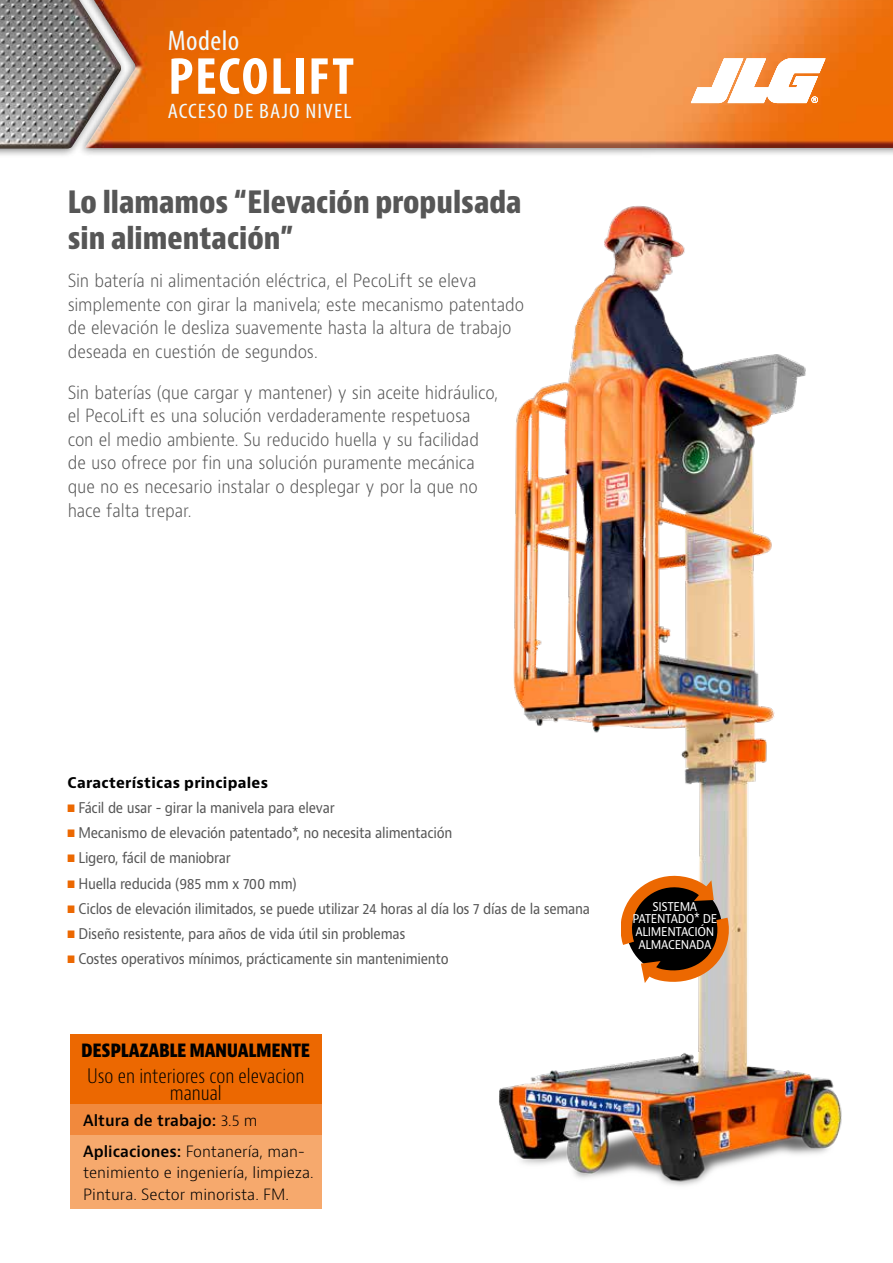
<style>
.page{position:relative;width:893px;height:1263px;background:#fff}
.page>*{position:absolute;margin:0;border:0;box-sizing:border-box;transform-origin:0 0}
.t1{font:700 condensed 52.5px "Myriad Pro";letter-spacing:.03em;color:#fff;scale:1.05 1}
.t2{font:800 condensed 30px/36px "Bernino Sans";color:#565656}
.t3{font:condensed 28.5px "Myriad Pro";letter-spacing:.015em;color:#f0fbff;scale:1.05 1}
.t4{font:condensed 21px "Myriad Pro";letter-spacing:.04em;color:#f0fbff;scale:1.12 1}
.t5{font:300 condensed 19.5px/17.4px "Bernino Sans";color:#000;text-align:center}
.t6{font:800 condensed 19.5px "Bernino Sans";letter-spacing:-.02em;color:#000}
.t7{font:300 17.7px/23.7px "Bernino Sans";letter-spacing:-.01em;color:#565656;scale:.9 1}
.t8{font:300 15.15px/21.8px "Bernino Sans";color:#000}
.t9{font:600 15.15px "Bernino Sans";color:#000}
.t10{font:14.4px "Bernino Sans";letter-spacing:-.02em;color:#565656;scale:.9 1}
.t11{font:700 14.4px "Bernino Sans";letter-spacing:.015em;color:#000}
.t12{font:12.9px/12.9px "Bernino Sans";letter-spacing:-.03em;color:#fff;text-align:center;scale:.9 1}
.s1{color:#ec6801}
.s2{font-weight:300}
.s3{font-weight:600}
</style>
<div class="page">
<div style="left:77px;top:0;width:816px;height:157px;background:#000;opacity:.5"></div>
<img style="left:128px;top:0;width:765px;height:148px">
<div style="left:0;top:0;width:128px;height:158px;background:#000;opacity:.5"></div>
<img style="left:0;top:0;width:121px;height:149px">
<svg style="left:691px;top:59px;width:134px;height:44px"></svg>
<img style="left:499px;top:206px;width:343px;height:980px">
<svg style="left:621px;top:876px;width:108px;height:117px"></svg>
<div style="left:70px;top:1035px;width:252px;height:69px;background:#ec6801"></div>
<div style="left:70px;top:1104px;width:252px;height:31px;background:#f1893d"></div>
<div style="left:70px;top:1135px;width:252px;height:74px;background:#f6a96d"></div>
<h3 class="t3" style="left:168px;top:24px;width:70px">Modelo</h3>
<h1 class="t1" style="left:168px;top:43px;width:178px">PECOLIFT</h1>
<p class="t4" style="left:168px;top:98px;width:165px">ACCESO DE BAJO NIVEL</p>
<h2 class="t2" style="left:68px;top:185px;width:455px">Lo llamamos “Elevación propulsada sin alimentación”</h2>
<p class="t7" style="left:68px;top:269px;width:509px">Sin batería ni alimentación eléctrica, el PecoLift se eleva simplemente con girar la manivela; este mecanismo patentado de elevación le desliza suavemente hasta la altura de trabajo deseada en cuestión de segundos.</p>
<p class="t7" style="left:68px;top:380px;width:480px">Sin baterías (que cargar y mantener) y sin aceite hidráulico, el PecoLift es una solución verdaderamente respetuosa con el medio ambiente. Su reducido huella y su facilidad de uso ofrece por fin una solución puramente mecánica que no es necesario instalar o desplegar y por la que no hace falta trepar.</p>
<p class="t11" style="left:68px;top:773px;width:202px">Características principales</p>
<p class="t10" style="left:68px;top:798px;width:298px"><span class="s1">■</span> Fácil de usar - girar la manivela para elevar</p>
<p class="t10" style="left:68px;top:823px;width:429px"><span class="s1">■</span> Mecanismo de elevación patentado*, no necesita alimentación</p>
<p class="t10" style="left:68px;top:849px;width:183px"><span class="s1">■</span> Ligero, fácil de maniobrar</p>
<p class="t10" style="left:68px;top:874px;width:256px"><span class="s1">■</span> Huella reducida (985 mm x 700 mm)</p>
<p class="t10" style="left:68px;top:899px;width:582px"><span class="s1">■</span> Ciclos de elevación ilimitados, se puede utilizar 24 horas al día los 7 días de la semana</p>
<p class="t10" style="left:68px;top:924px;width:377px"><span class="s1">■</span> Diseño resistente, para años de vida útil sin problemas</p>
<p class="t10" style="left:68px;top:949px;width:425px"><span class="s1">■</span> Costes operativos mínimos, prácticamente sin mantenimiento</p>
<p class="t6" style="left:81px;top:1038px;width:230px">DESPLAZABLE MANUALMENTE</p>
<p class="t5" style="left:87px;top:1067px;width:219px">Uso en interiores con elevacion manual</p>
<p class="t9" style="left:83px;top:1110px;width:176px">Altura de trabajo: <span class="s2">3.5 m</span></p>
<p class="t8" style="left:83px;top:1140px;width:232px"><span class="s3">Aplicaciones:</span> Fontanería, man&shy;tenimiento e ingeniería, limpieza.<br>Pintura. Sector minorista. FM.</p>
<p class="t12" style="left:633px;top:900px;width:96px">SISTEMA<br>PATENTADO* DE<br>ALIMENTACIÓN<br>ALMACENADA</p>
</div>
